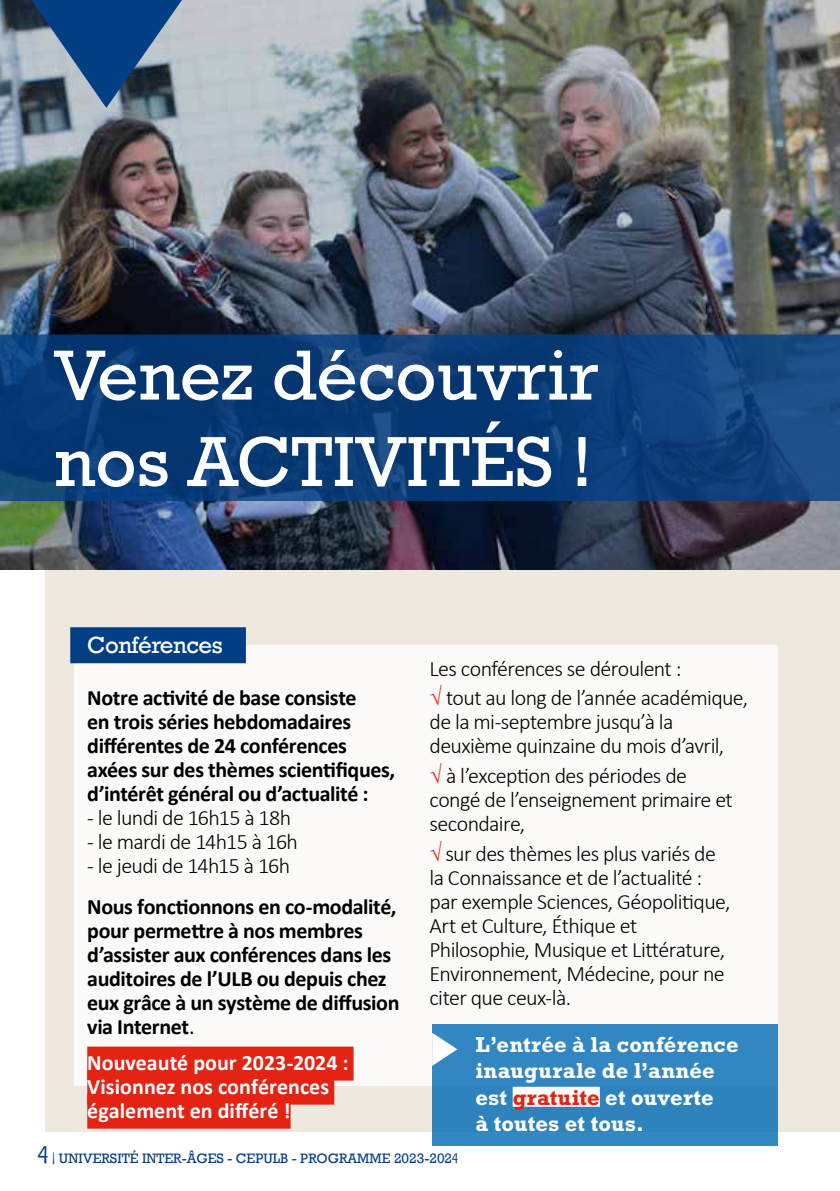
<style>
.page{position:relative;width:840px;height:1191px;background:#fff}
.page>*{position:absolute;margin:0;border:0;box-sizing:border-box;transform-origin:0 0}
.t1{font:72px/86.4px "Rockwell Std";color:#fff}
.t2{font:24px "Rockwell";letter-spacing:-.02em;color:#fff}
.t3{font:300 22px/24px "Calibri";letter-spacing:-.03em;color:#000}
.t4{font:700 22px/24px "Calibri";letter-spacing:-.02em;color:#000}
.t5{font:700 22px/26.4px "Rockwell Std";letter-spacing:.005em;color:#fff}
.t6{font:700 22px/24px "Calibri";color:#fff}
.t7{font:14px "Rockwell";color:#033f85}
.s1{font-weight:400}
.s2{font-family:"Times New Roman";font-weight:700;color:#e42313}
.s3{color:#e42313}
.s4{font-family:"Neucha";font-size:24px}
.s5{font-family:"Neucha"}
</style>
<div class="page">
<div style="left:46px;top:63px;width:793px;height:1068px;background:#eee8df"></div>
<div style="left:74px;top:644px;width:703px;height:441px;background:#fbfaf8"></div>
<img style="left:0;top:0;width:839px;height:569px">
<div style="left:432px;top:1024px;width:345px;height:122px;background:#3286c1"></div>
<svg style="left:432px;top:1033px;width:25px;height:33px"></svg>
<div style="left:70px;top:627px;width:176px;height:36px;background:#033f85"></div>
<div style="left:87px;top:1046px;width:266px;height:34px;background:#e42313"></div>
<div style="left:87px;top:1070px;width:247px;height:34px;background:#e42313"></div>
<div style="left:87px;top:1094px;width:203px;height:34px;background:#e42313"></div>
<svg style="left:0;top:334px;width:839px;height:167px;background:#0b3d77"></svg>
<div style="left:512px;top:1086px;width:87px;height:20px;background:#fff"></div>
<svg style="left:13px;top:0;width:187px;height:108px;background:#516f90"></svg>
<h1 class="t1" style="left:54px;top:331px;width:546px">Venez découvrir nos ACTIVITÉS !</h1>
<p class="t2" style="left:87px;top:631px;width:137px">Conférences</p>
<p class="t4" style="left:87px;top:685px;width:309px">Notre activité de base consiste<br>en trois séries hebdomadaires différentes de 24 conférences axées sur des thèmes scientifiques, d’intérêt général ou d’actualité :</p>
<p class="t3" style="left:87px;top:805px;width:205px">- le lundi de 16h15 à 18h</p>
<p class="t3" style="left:87px;top:829px;width:212px">- le mardi de 14h15 à 16h</p>
<p class="t3" style="left:87px;top:853px;width:204px">- le jeudi de 14h15 à 16h</p>
<p class="t4" style="left:87px;top:894px;width:313px">Nous fonctionnons en co-modalité, pour permettre à nos membres d’assister aux conférences dans les auditoires de l’ULB ou depuis chez eux grâce à un système de diffusion via Internet<span class="s1">.</span></p>
<p class="t6" style="left:87px;top:1050px;width:263px">Nouveauté pour 2023-2024 :<br>Visionnez nos conférences également en différé !</p>
<p class="t3" style="left:429px;top:653px;width:320px;line-height:29.6px">Les conférences se déroulent :<br><span class="s2">√</span> tout au long de l’année académique,</p>
<p class="t3" style="left:429px;top:710px;width:296px">de la mi-septembre jusqu’à la deuxième quinzaine du mois d’avril,</p>
<p class="t3" style="left:429px;top:763px;width:304px"><span class="s2">√</span> à l’exception des périodes de congé de l’enseignement primaire et secondaire,</p>
<p class="t3" style="left:429px;top:841px;width:302px"><span class="s2">√</span> sur des thèmes les plus variés de la Connaissance et de l’actualité : par exemple Sciences, Géopolitique,<br>Art et Culture, Éthique et<br>Philosophie, Musique et Littérature,<br>Environnement, Médecine, pour ne citer que ceux-là.</p>
<p class="t5" style="left:475px;top:1031px;width:264px">L’entrée à la conférence inaugurale de l’année est <span class="s3">gratuite</span> et ouverte<br>à toutes et tous.</p>
<p class="t7" style="left:38px;top:1149px;width:421px"><span class="s4">4</span> <span class="s5">|</span> UNIVERSITÉ INTER-ÂGES - CEPULB - PROGRAMME 2023-202<span class="s5">4</span></p>
</div>
